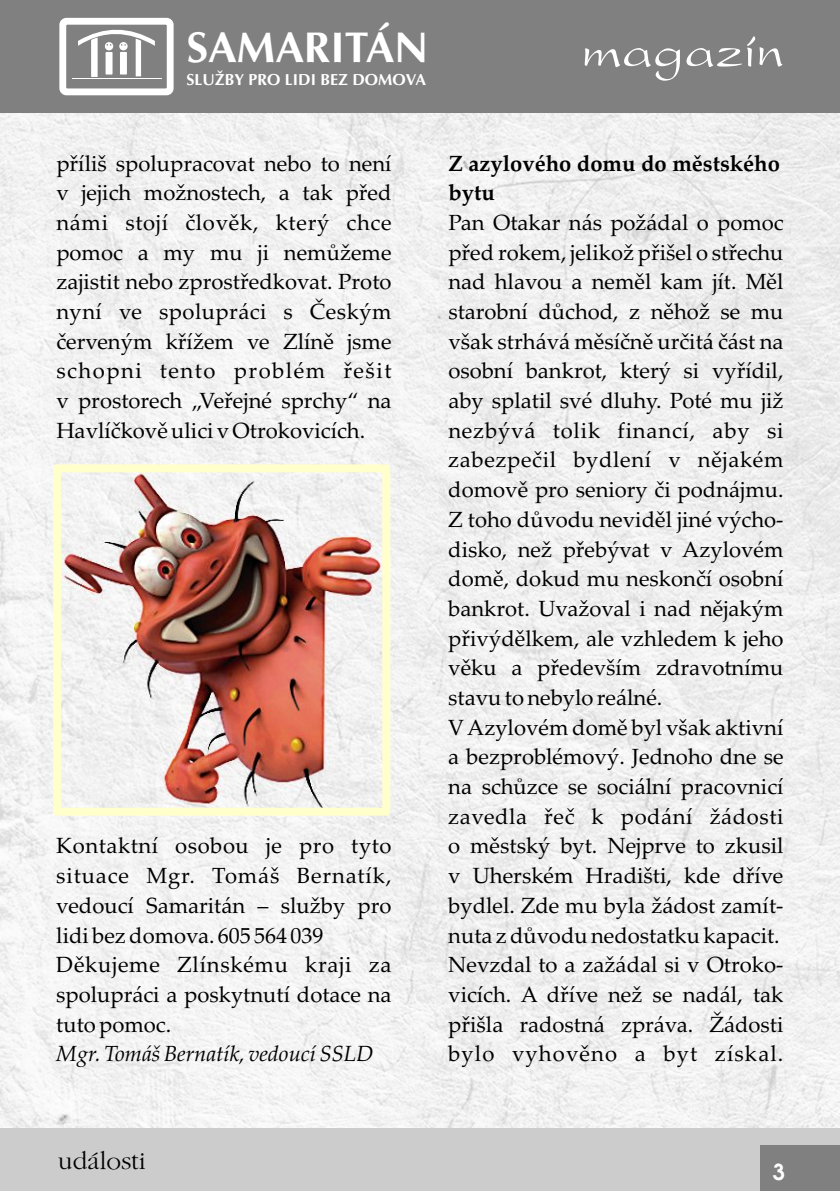
<style>
.page{position:relative;width:840px;height:1191px;background:#fff}
.page>*{position:absolute;margin:0;border:0;box-sizing:border-box;transform-origin:0 0}
.t1{font:56px "President";color:#fff}
.t2{font:700 43.2px "Ottawa";color:#fff}
.t3{font:26px "Gatineau CE";color:#000}
.t4{font:22px/29.6px "Palatino Linotype";color:#000}
.t5{font:22px "Palatino Linotype";letter-spacing:.03em;color:#000}
.t6{font:700 22px "Palatino Linotype";color:#000}
.t7{font:italic 22px "Palatino Linotype";color:#000}
.t8{font:22px "Palatino Linotype";letter-spacing:.04em;color:#000}
.t9{font:22px "Palatino Linotype";letter-spacing:.07em;color:#000}
.t10{font:22px "Palatino Linotype";letter-spacing:.025em;color:#000}
.t11{font:22px "Palatino Linotype";letter-spacing:.02em;color:#000}
.t12{font:22px "Palatino Linotype";letter-spacing:.05em;color:#000}
.t13{font:700 22px "Avalon";color:#fff}
.t14{font:700 16px "Ottawa";color:#fff}
</style>
<div class="page">
<img style="left:1px;top:113px;width:838px;height:1015px">
<div style="left:0;top:0;width:839px;height:113px;background:#808080"></div>
<div style="left:0;top:1128px;width:839px;height:63px;background:#ccc"></div>
<div style="left:760px;top:1145px;width:79px;height:46px;background:#808080"></div>
<div style="left:59px;top:18px;width:114px;height:77px;border:7px solid #fff;border-radius:4px"></div>
<hr style="left:72px;top:78px;width:89px;height:1px;background:#fff">
<svg style="left:78px;top:29px;width:77px;height:48px"></svg>
<img style="left:62px;top:473px;width:319px;height:333px">
<div style="left:53px;top:464px;width:337px;height:351px;border:8px solid #ffc"></div>
<h2 class="t2" style="left:186px;top:31px;width:243px">SAMARITÁN</h2>
<p class="t14" style="left:186px;top:74px;width:241px">SLUŽBY PRO LIDI BEZ DOMOVA</p>
<h1 class="t1" style="left:580px;top:26px;width:204px">magazín</h1>
<p class="t4" style="left:56px;top:151px;width:336px">příliš spolupracovat nebo to není</p>
<p class="t6" style="left:448px;top:154px;width:333px">Z azylového domu do městského</p>
<p class="t4" style="left:56px;top:180px;width:336px">v jejich možnostech, a tak před</p>
<p class="t6" style="left:448px;top:184px;width:48px">bytu</p>
<p class="t5" style="left:56px;top:214px;width:336px">námi stojí člověk, který chce</p>
<p class="t4" style="left:448px;top:210px;width:336px">Pan Otakar nás požádal o pomoc</p>
<p class="t4" style="left:56px;top:240px;width:336px">pomoc a my mu ji nemůžeme</p>
<p class="t4" style="left:448px;top:240px;width:336px">před rokem, jelikož přišel o střechu</p>
<p class="t4" style="left:56px;top:269px;width:336px">zajistit nebo zprostředkovat. Proto</p>
<p class="t4" style="left:448px;top:269px;width:336px">nad hlavou a neměl kam jít. Měl</p>
<p class="t11" style="left:56px;top:303px;width:336px">nyní ve spolupráci s Českým</p>
<p class="t4" style="left:448px;top:299px;width:336px">starobní důchod, z něhož se mu</p>
<p class="t4" style="left:56px;top:329px;width:336px">červeným křížem ve Zlíně jsme</p>
<p class="t4" style="left:448px;top:329px;width:336px">však strhává měsíčně určitá část na</p>
<p class="t9" style="left:56px;top:362px;width:336px">schopni tento problém řešit</p>
<p class="t4" style="left:448px;top:359px;width:336px">osobní bankrot, který si vyřídil,</p>
<p class="t4" style="left:56px;top:388px;width:336px">v prostorech „Veřejné sprchy“ na</p>
<p class="t4" style="left:448px;top:388px;width:336px">aby splatil své dluhy. Poté mu již</p>
<p class="t4" style="left:56px;top:418px;width:310px">Havlíčkově ulici v Otrokovicích.</p>
<p class="t4" style="left:448px;top:418px;width:336px">nezbývá tolik financí, aby si zabezpečil bydlení v nějakém domově pro seniory či podnájmu.<br>Z toho důvodu neviděl jiné výcho&shy;disko, než přebývat v Azylovém domě, dokud mu neskončí osobní bankrot. Uvažoval i nad nějakým přivýdělkem, ale vzhledem k jeho věku a především zdravotnímu stavu to nebylo reálné.<br>V Azylovém domě byl však aktivní a bezproblémový. Jednoho dne se na schůzce se sociální pracovnicí zavedla řeč k podání žádosti</p>
<p class="t10" style="left:56px;top:837px;width:336px">Kontaktní osobou je pro tyto</p>
<p class="t4" style="left:448px;top:833px;width:336px">o městský byt. Nejprve to zkusil</p>
<p class="t8" style="left:56px;top:867px;width:336px">situace Mgr. Tomáš Bernatík,</p>
<p class="t4" style="left:448px;top:863px;width:336px">v Uherském Hradišti, kde dříve</p>
<p class="t4" style="left:56px;top:893px;width:336px">vedoucí Samaritán – služby pro</p>
<p class="t4" style="left:448px;top:893px;width:336px">bydlel. Zde mu byla žádost zamít-</p>
<p class="t4" style="left:56px;top:922px;width:269px">lidi bez domova. 605 564 039</p>
<p class="t4" style="left:448px;top:922px;width:333px">nuta z důvodu nedostatku kapacit.</p>
<p class="t5" style="left:56px;top:956px;width:336px">Děkujeme Zlínskému kraji za</p>
<p class="t4" style="left:448px;top:952px;width:336px">Nevzdal to a zažádal si v Otroko-</p>
<p class="t4" style="left:56px;top:982px;width:336px">spolupráci a poskytnutí dotace na</p>
<p class="t4" style="left:448px;top:982px;width:336px">vicích. A dříve než se nadál, tak</p>
<p class="t4" style="left:56px;top:1012px;width:116px">tuto pomoc.</p>
<p class="t4" style="left:448px;top:1012px;width:336px">přišla radostná zpráva. Žádosti</p>
<p class="t7" style="left:56px;top:1045px;width:318px">Mgr. Tomáš Bernatík, vedoucí SSLD</p>
<p class="t12" style="left:448px;top:1045px;width:336px">bylo vyhověno a byt získal.</p>
<p class="t3" style="left:58px;top:1149px;width:89px">události</p>
<p class="t13" style="left:772px;top:1163px;width:14px">3</p>
</div>
